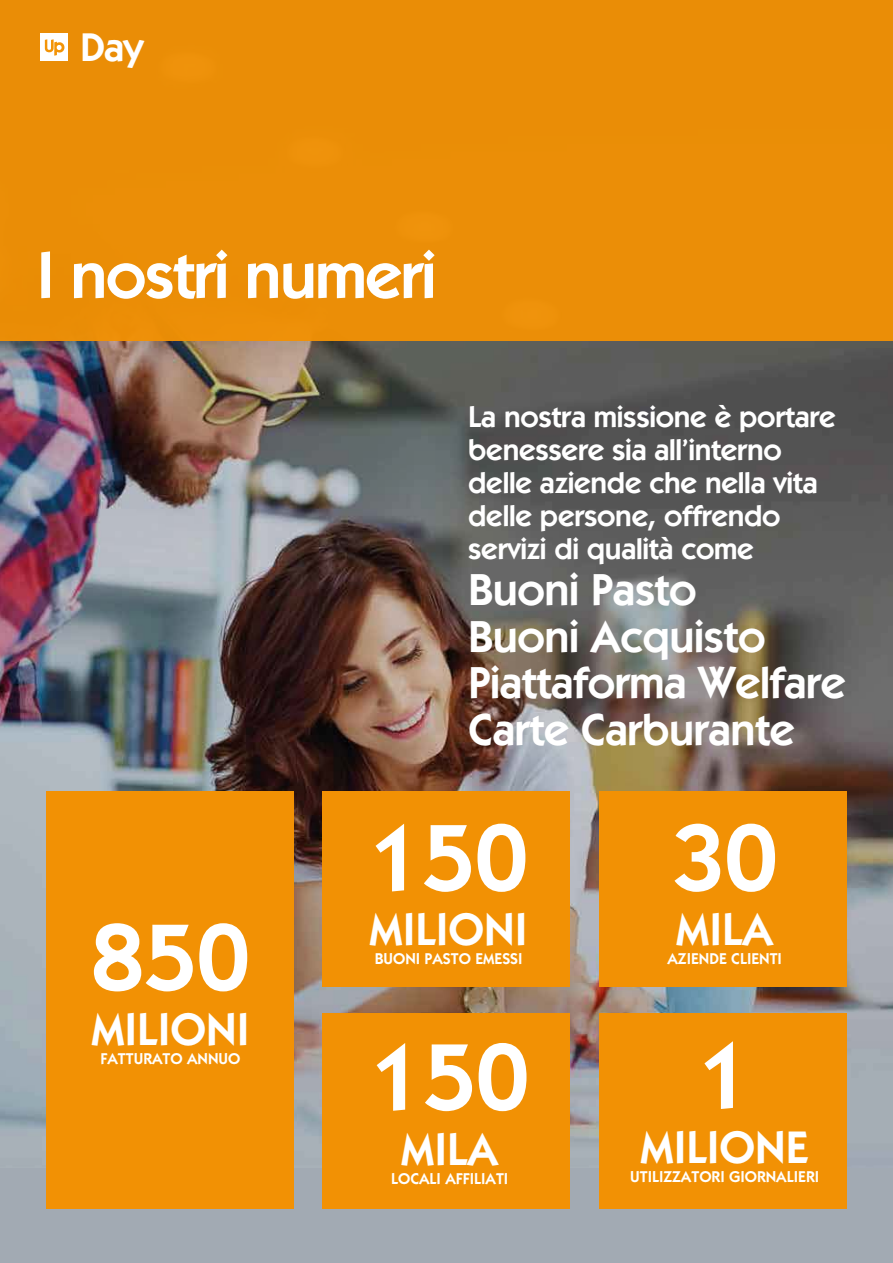
<style>
.page{position:relative;width:893px;height:1263px;background:#a2aab3}
.page>*{position:absolute;margin:0;border:0;box-sizing:border-box;transform-origin:0 0}
.t1{font:600 94.95px "ITC Kabel Std";color:#fff}
.t2{font:600 66px "ITC Kabel Std";letter-spacing:-.02em;color:#fff}
.t3{font:600 45.9px "ITC Kabel Std";color:#fff}
.t4{font:600 45px/46.5px "ITC Kabel Std";letter-spacing:-.01em;color:#fff}
.t5{font:600 40.35px "ITC Kabel Std";color:#fff}
.t6{font:600 30px/33px "ITC Kabel Std";letter-spacing:-.01em;color:#fff}
.t7{font:600 15.75px "ITC Kabel Std";color:#fff}
</style>
<div class="page">
<img style="left:0;top:340px;width:893px;height:827px">
<div style="left:0;top:0;width:893px;height:340px;background:#ea8e06"></div>
<div style="left:599px;top:1013px;width:247px;height:196px;background:#f29104"></div>
<div style="left:47px;top:791px;width:247px;height:418px;background:#f29104"></div>
<div style="left:323px;top:791px;width:247px;height:196px;background:#f29104"></div>
<div style="left:599px;top:791px;width:247px;height:196px;background:#f29104"></div>
<div style="left:323px;top:1013px;width:247px;height:196px;background:#f29104"></div>
<div style="left:40px;top:34px;width:28px;height:27px;background:#fff"></div>
<svg style="left:45px;top:39px;width:20px;height:17px"></svg>
<h3 class="t5" style="left:80px;top:24px;width:65px">Day</h3>
<h2 class="t2" style="left:36px;top:236px;width:401px">I nostri numeri</h2>
<p class="t6" style="left:468px;top:400px;width:369px">La nostra missione è portare benessere sia all’interno delle aziende che nella vita delle persone, offrendo servizi di qualità come</p>
<h3 class="t4" style="left:468px;top:566px;width:379px">Buoni Pasto<br>Buoni Acquisto<br>Piattaforma Welfare<br>Carte Carburante</h3>
<h1 class="t1" style="left:91px;top:901px;width:160px">850</h1>
<h3 class="t3" style="left:91px;top:1002px;width:160px">MILIONI</h3>
<p class="t7" style="left:100px;top:1049px;width:141px">FATTURATO ANNUO</p>
<h1 class="t1" style="left:369px;top:802px;width:160px">150</h1>
<h3 class="t3" style="left:370px;top:903px;width:160px">MILIONI</h3>
<p class="t7" style="left:375px;top:950px;width:149px">BUONI PASTO EMESSI</p>
<h1 class="t1" style="left:370px;top:1021px;width:160px">150</h1>
<h3 class="t3" style="left:401px;top:1122px;width:98px">MILA</h3>
<p class="t7" style="left:391px;top:1169px;width:119px">LOCALI AFFILIATI</p>
<h1 class="t1" style="left:672px;top:802px;width:107px">30</h1>
<h3 class="t3" style="left:676px;top:903px;width:98px">MILA</h3>
<p class="t7" style="left:667px;top:950px;width:116px">AZIENDE CLIENTI</p>
<h1 class="t1" style="left:698px;top:1019px;width:54px">1</h1>
<h3 class="t3" style="left:641px;top:1120px;width:170px">MILIONE</h3>
<p class="t7" style="left:630px;top:1167px;width:190px">UTILIZZATORI GIORNALIERI</p>
</div>
